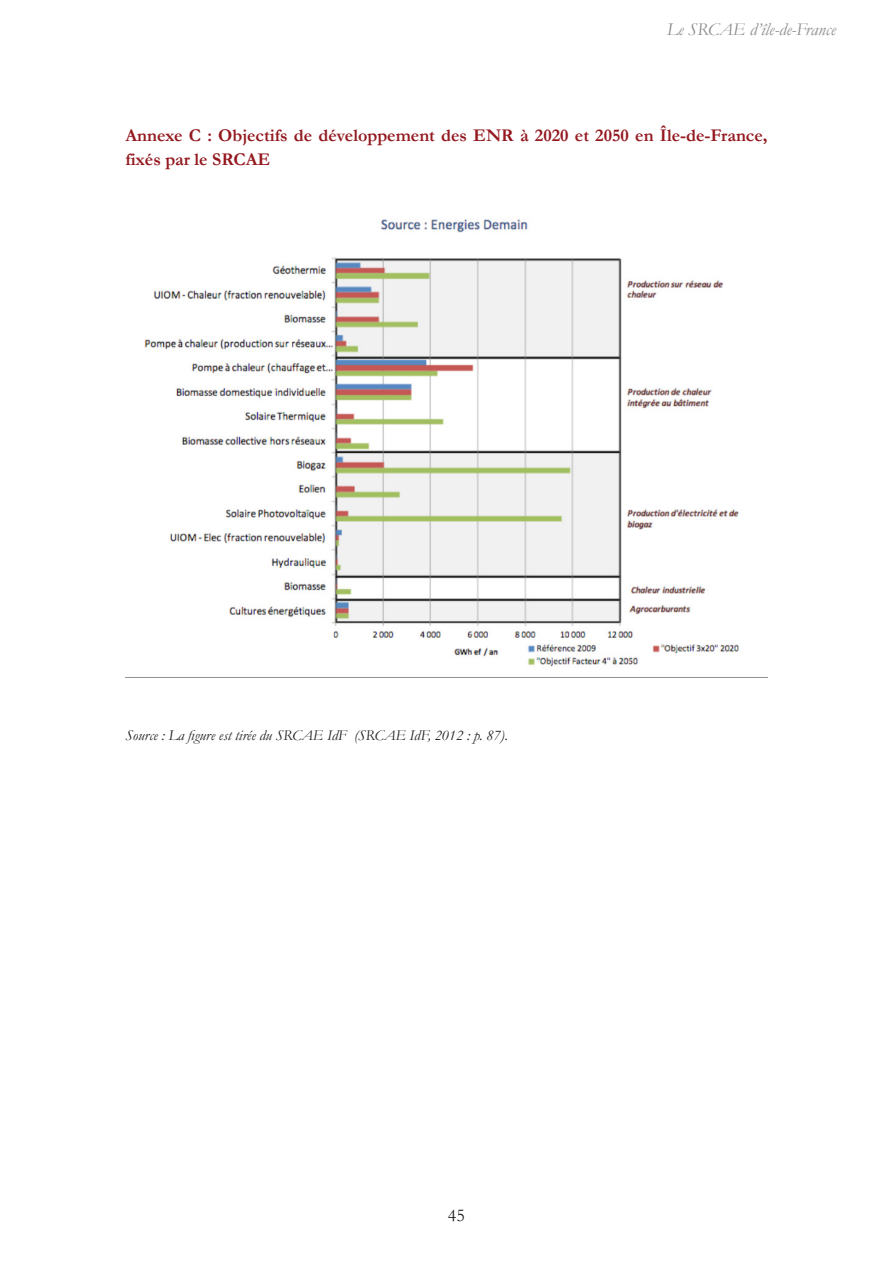
<style>
.page{position:relative;width:893px;height:1263px;background:#fff}
.page>*{position:absolute;margin:0;border:0;box-sizing:border-box;transform-origin:0 0}
.Source{font:700 18px/24px "Garamond";color:#93191f}
.t1{font:italic 18px "Garamond";color:#8b8d90}
.t2{font:18px "Garamond";color:#231f20}
.Sous_titre{font:italic 15px "Garamond";color:#231f20}
</style>
<div class="page">
<img style="left:125px;top:219px;width:642px;height:459px">
<p class="t1" style="left:667px;top:17px;width:171px">Le SRCAE d’île-de-France</p>
<p class="Source" style="left:125px;top:124px;width:644px">Annexe C : Objectifs de développement des ENR à 2020 et 2050 en Île-de-France, fixés par le SRCAE</p>
<p class="Sous_titre" style="left:125px;top:725px;width:384px">Source : La figure est tirée du SRCAE IdF (SRCAE IdF, 2012 : p. 87).</p>
<p class="t2" style="left:448px;top:1203px;width:18px">45</p>
</div>
